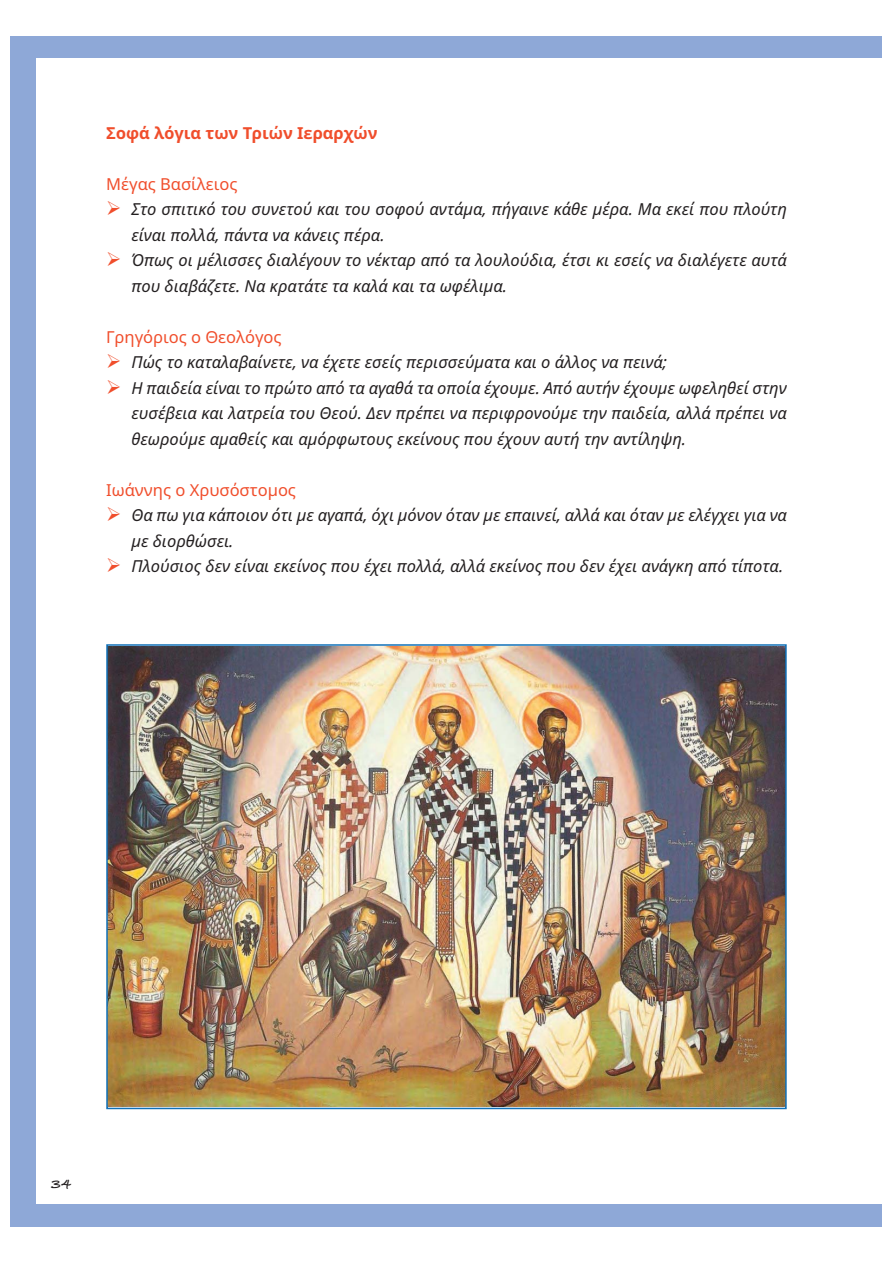
<style>
.page{position:relative;width:893px;height:1263px;background:#fff}
.page>*{position:absolute;margin:0;border:0;box-sizing:border-box;transform-origin:0 0}
.t1{font:italic 16.5px/25.5px "Noto Sans";color:#231f20}
.t2{font:16.5px "Noto Sans";color:#f04e2c}
.t3{font:700 16.5px "Noto Sans";color:#f04e2c}
.t4{font:700 16.5px "Bradley Hand ITCTT";color:#231f20}
</style>
<div class="page">
<div style="left:11px;top:36px;width:871px;height:22px;background:#8ea8d7"></div>
<div style="left:11px;top:1205px;width:871px;height:22px;background:#8ea8d7"></div>
<div style="left:11px;top:58px;width:25px;height:1147px;background:#8ea8d7"></div>
<img style="left:109px;top:647px;width:675px;height:459px">
<div style="left:106px;top:644px;width:681px;height:465px;border:2px solid #1070b8"></div>
<p class="t3" style="left:106px;top:124px;width:273px">Σοφά λόγια των Τριών Ιεραρχών</p>
<p class="t2" style="left:106px;top:175px;width:133px">Μέγας Βασίλειος</p>
<p class="t1" style="left:131px;top:197px;width:657px">Στο σπιτικό του συνετού και του σοφού αντάμα, πήγαινε κάθε μέρα. Μα εκεί που πλούτη είναι πολλά, πάντα να κάνεις πέρα.<br>Όπως οι μέλισσες διαλέγουν το νέκταρ από τα λουλούδια, έτσι κι εσείς να διαλέγετε αυτά που διαβάζετε. Να κρατάτε τα καλά και τα ωφέλιμα.</p>
<p class="t2" style="left:106px;top:328px;width:177px">Γρηγόριος ο Θεολόγος</p>
<p class="t1" style="left:131px;top:350px;width:657px">Πώς το καταλαβαίνετε, να έχετε εσείς περισσεύματα και ο άλλος να πεινά;<br>Η παιδεία είναι το πρώτο από τα αγαθά τα οποία έχουμε. Από αυτήν έχουμε ωφεληθεί στην ευσέβεια και λατρεία του Θεού. Δεν πρέπει να περιφρονούμε την παιδεία, αλλά πρέπει να θεωρούμε αμαθείς και αμόρφωτους εκείνους που έχουν αυτή την αντίληψη.</p>
<p class="t2" style="left:106px;top:481px;width:191px">Ιωάννης ο Χρυσόστομος</p>
<p class="t1" style="left:131px;top:503px;width:657px">Θα πω για κάποιον ότι με αγαπά, όχι μόνον όταν με επαινεί, αλλά και όταν με ελέγχει για να με διορθώσει.<br>Πλούσιος δεν είναι εκείνος που έχει πολλά, αλλά εκείνος που δεν έχει ανάγκη από τίποτα.</p>
<p class="t4" style="left:51px;top:1172px;width:22px">34</p>
</div>
